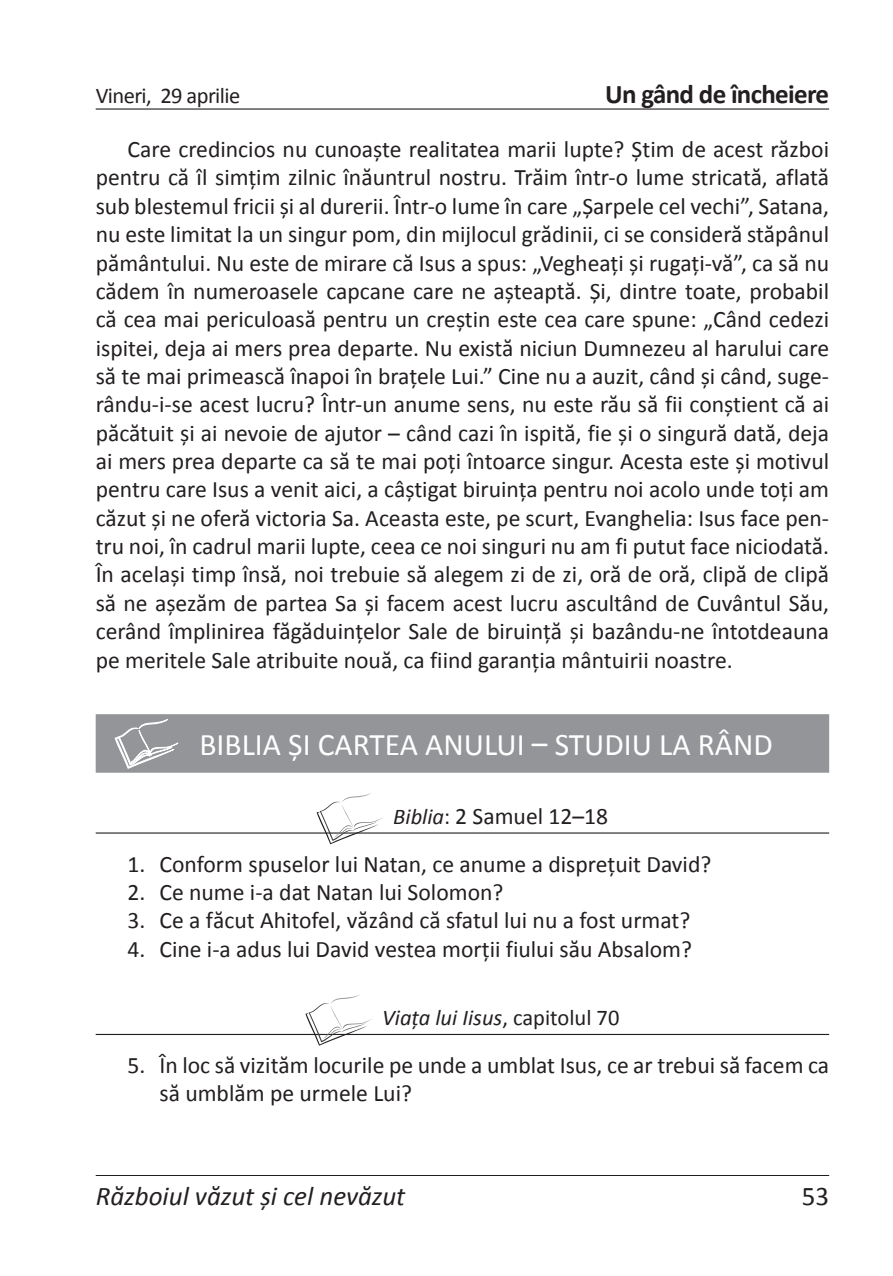
<style>
.page{position:relative;width:893px;height:1276px;background:#fff}
.page>*{position:absolute;margin:0;border:0;box-sizing:border-box;transform-origin:0 0}
.supliment{font:31.5px "Calibri";color:#fff}
.t1{font:italic 27px "Calibri";color:#231f20}
.Studiu_zi{font:700 27px "Calibri";letter-spacing:-.025em;color:#231f20}
.t2{font:27px "Calibri";color:#231f20}
.Indent1{font:23.62px/28.3px "Calibri";color:#231f20;text-align:justify}
.Comentarii_Instructo{font:23.62px "Calibri";color:#231f20}
.Comentarii_Instructo-2{font:italic 22.5px "Calibri";color:#231f20}
.Studiu_zi-2{font:22.5px "Calibri";letter-spacing:-.025em;color:#231f20}
.s1{font-style:italic;font-size:22.5px}
.s2{font-size:22.5px}
.s3{font-style:normal}
</style>
<div class="page">
<hr style="left:96px;top:1175px;width:733px;height:1px;background:#231f20">
<hr style="left:96px;top:108px;width:733px;height:2px;background:#231f20">
<div style="left:96px;top:714px;width:733px;height:59px;background:#939598"></div>
<hr style="left:96px;top:832px;width:733px;height:1px;background:#231f20">
<hr style="left:96px;top:1034px;width:733px;height:1px;background:#231f20">
<svg style="left:114px;top:714px;width:72px;height:55px"></svg>
<svg style="left:317px;top:793px;width:66px;height:51px"></svg>
<svg style="left:305px;top:994px;width:67px;height:51px"></svg>
<p class="Studiu_zi-2" style="left:96px;top:82px;width:146px">Vineri, 29 aprilie</p>
<p class="Studiu_zi" style="left:605px;top:77px;width:225px">Un gând de încheiere</p>
<p class="Indent1" style="left:96px;top:134px;width:735px;text-indent:32px">Care credincios nu cunoaște realitatea marii lupte? Ştim de acest război pentru că îl simțim zilnic înăuntrul nostru. Trăim într-o lume stricată, aflată sub blestemul fricii și al durerii. Într-o lume în care „Şarpele cel vechi”, Satana, nu este limitat la un singur pom, din mijlocul grădinii, ci se consideră stăpânul pământului. Nu este de mirare că Isus a spus: „Vegheați și rugați-vă”, ca să nu cădem în numeroasele capcane care ne așteaptă. Și, dintre toate, probabil că cea mai periculoasă pentru un creștin este cea care spune: „Când cedezi ispitei, deja ai mers prea departe. Nu există niciun Dumnezeu al harului care să te mai primească înapoi în brațele Lui.” Cine nu a auzit, când și când, suge&shy;rându-i-se acest lucru? Într-un anume sens, nu este rău să fii conştient că ai păcătuit şi ai nevoie de ajutor – când cazi în ispită, fie și o singură dată, deja ai mers prea departe ca să te mai poți întoarce singur. Acesta este și motivul pentru care Isus a venit aici, a câștigat biruința pentru noi acolo unde toți am căzut și ne oferă victoria Sa. Aceasta este, pe scurt, Evanghelia: Isus face pen&shy;tru noi, în cadrul marii lupte, ceea ce noi singuri nu am fi putut face niciodată.<br>În același timp însă, noi trebuie să alegem zi de zi, oră de oră, clipă de clipă să ne așezăm de partea Sa și facem acest lucru ascultând de Cuvântul Său, cerând împlinirea făgăduințelor Sale de biruință și bazându-ne întotdeauna pe meritele Sale atribuite nouă, ca fiind garanția mântuirii noastre.</p>
<p class="supliment" style="left:199px;top:725px;width:575px">BIBLIA ȘI CARTEA ANULUI – STUDIU LA RÂND</p>
<p class="Comentarii_Instructo" style="left:393px;top:801px;width:216px"><span class="s1">Biblia</span><span class="s2">:</span> 2 Samuel 12–18</p>
<p class="Indent1" style="left:128px;top:849px;width:585px">1. Conform spuselor lui Natan, ce anume a disprețuit David?</p>
<p class="Indent1" style="left:128px;top:877px;width:377px">2. Ce nume i-a dat Natan lui Solomon?</p>
<p class="Indent1" style="left:128px;top:905px;width:564px">3. Ce a făcut Ahitofel, văzând că sfatul lui nu a fost urmat?</p>
<p class="Indent1" style="left:128px;top:934px;width:566px">4. Cine i-a adus lui David vestea morții fiului său Absalom?</p>
<p class="Comentarii_Instructo-2" style="left:382px;top:1004px;width:239px">Viața lui Iisus<span class="s3">, capitolul 70</span></p>
<p class="Indent1" style="left:159px;top:1050px;width:671px;text-indent:-32px">5. În loc să vizităm locurile pe unde a umblat Isus, ce ar trebui să facem ca să umblăm pe urmele Lui?</p>
<p class="t1" style="left:96px;top:1179px;width:311px">Războiul văzut și cel nevăzut</p>
<p class="t2" style="left:802px;top:1179px;width:29px">53</p>
</div>
